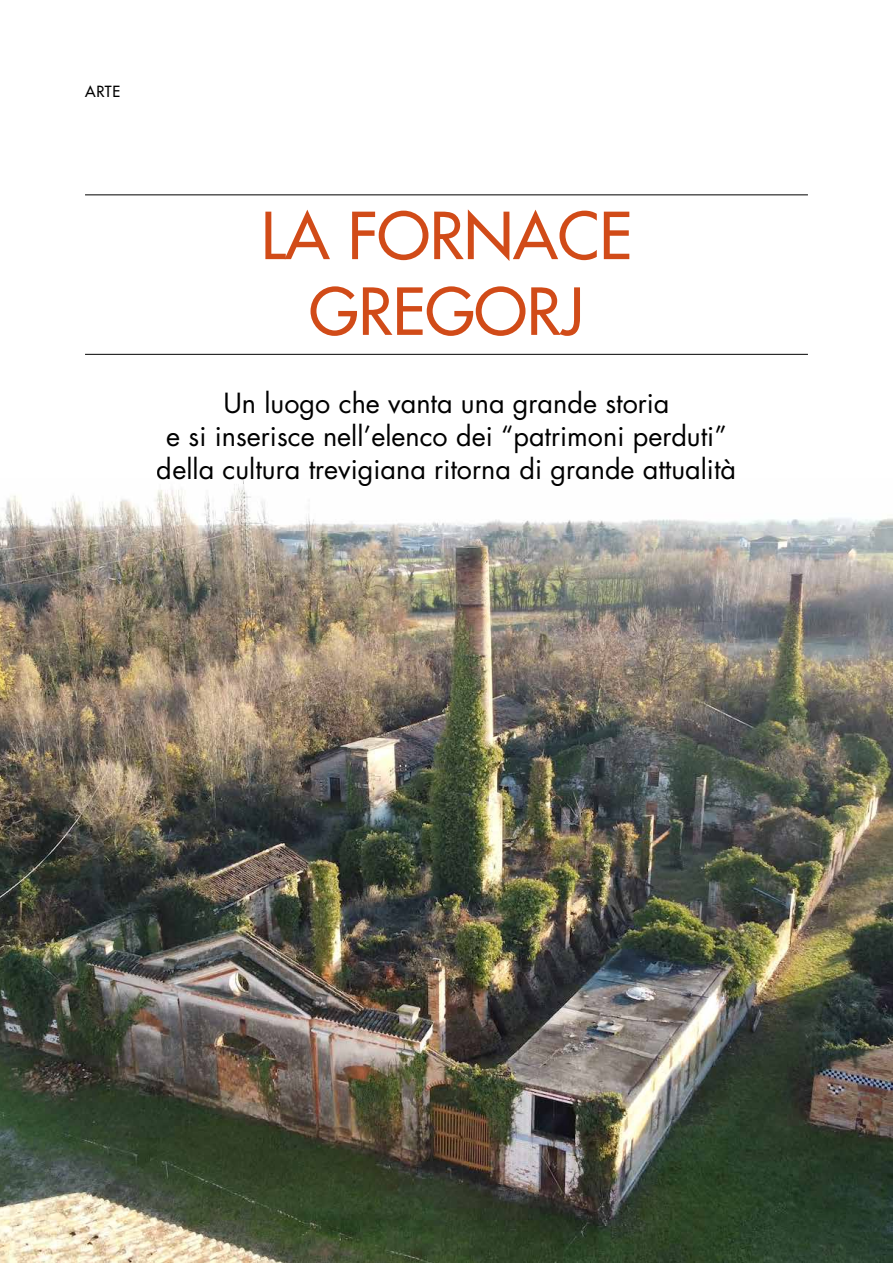
<style>
.page{position:relative;width:893px;height:1263px;background:#fff}
.page>*{position:absolute;margin:0;border:0;box-sizing:border-box;transform-origin:0 0}
.t1{font:500 63px/75.8px "Futura Std";color:#d14b18;text-align:center}
.t2{font:27px/33px "Futura Std";color:#000;text-align:center}
.t3{font:500 15px "Futura Std";color:#000}
</style>
<div class="page">
<img style="left:0;top:479px;width:893px;height:784px">
<hr style="left:85px;top:194px;width:723px;height:1px;background:#000">
<hr style="left:85px;top:354px;width:723px;height:1px;background:#000">
<p class="t3" style="left:85px;top:82px;width:37px">ARTE</p>
<h1 class="t1" style="left:261px;top:198px;width:373px">LA FORNACE<br>GREGORJ</h1>
<p class="t2" style="left:157px;top:386px;width:581px">Un luogo che vanta una grande storia<br>e si inserisce nell’elenco dei “patrimoni perduti” della cultura trevigiana ritorna di grande attualità</p>
</div>
